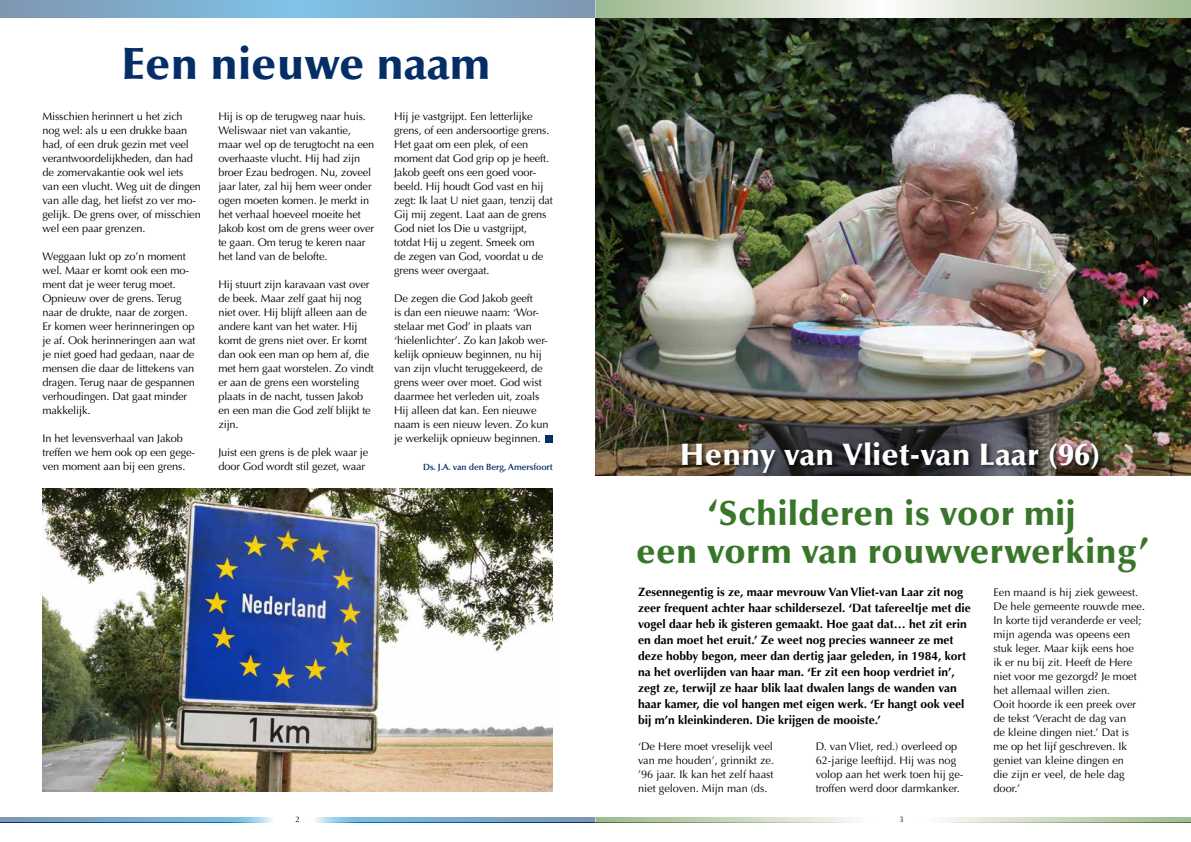
<style>
.page{position:relative;width:1191px;height:842px;background:#fff}
.page>*{position:absolute;margin:0;border:0;box-sizing:border-box;transform-origin:0 0}
.t1{font:900 45px "Optima LT Std";letter-spacing:.01em;color:#042e65}
.t2{font:900 34.8px/38.3px "Optima LT Std";letter-spacing:.015em;color:#387629;text-align:center}
.t3{font:900 30.8px "Optima LT Std";letter-spacing:.015em;color:#fff}
.t4{font:700 12px/16px "Optima";color:#000}
.t5{font:11px/14px "Optima LT Std";letter-spacing:-.01em;color:#000}
.t6{font:600 9px "Optima LT Std";letter-spacing:-.01em;color:#042e65}
.t7{font:8px "Optima LT Std";color:#000}
</style>
<div class="page">
<img style="left:596px;top:18px;width:595px;height:458px">
<img style="left:43px;top:488px;width:510px;height:303px">
<div style="left:679px;top:439px;width:426px;height:40px;background:#000;opacity:.75"></div>
<svg style="left:1143px;top:296px;width:5px;height:10px"></svg>
<div style="left:546px;top:435px;width:7px;height:7px;background:#042e65"></div>
<svg style="left:0;top:0;width:595px;height:18px"></svg>
<svg style="left:595px;top:0;width:596px;height:18px"></svg>
<svg style="left:0;top:817px;width:272px;height:5px"></svg>
<svg style="left:315px;top:817px;width:280px;height:5px"></svg>
<svg style="left:595px;top:817px;width:259px;height:5px"></svg>
<svg style="left:942px;top:817px;width:249px;height:5px"></svg>
<h1 class="t1" style="left:122px;top:37px;width:369px">Een nieuwe naam</h1>
<p class="t5" style="left:43px;top:109px;width:160px">Misschien herinnert u het zich nog wel: als u een drukke baan had, of een druk gezin met veel verantwoordelijkheden, dan had de zomervakantie ook wel iets van een vlucht. Weg uit de dingen van alle dag, het liefst zo ver mo&shy;gelijk. De grens over, of misschien wel een paar grenzen.</p>
<p class="t5" style="left:43px;top:249px;width:154px">Weggaan lukt op zo’n moment wel. Maar er komt ook een mo&shy;ment dat je weer terug moet.<br>Opnieuw over de grens. Terug naar de drukte, naar de zorgen.<br>Er komen weer herinneringen op je af. Ook herinneringen aan wat je niet goed had gedaan, naar de mensen die daar de littekens van dragen. Terug naar de gespannen verhoudingen. Dat gaat minder makkelijk.</p>
<p class="t5" style="left:43px;top:431px;width:154px">In het levensverhaal van Jakob treffen we hem ook op een gege&shy;ven moment aan bij een grens.</p>
<p class="t5" style="left:218px;top:109px;width:157px">Hij is op de terugweg naar huis.<br>Weliswaar niet van vakantie, maar wel op de terugtocht na een overhaaste vlucht. Hij had zijn broer Ezau bedrogen. Nu, zoveel jaar later, zal hij hem weer onder ogen moeten komen. Je merkt in het verhaal hoeveel moeite het<br>Jakob kost om de grens weer over te gaan. Om terug te keren naar het land van de belofte.</p>
<p class="t5" style="left:218px;top:278px;width:157px">Hij stuurt zijn karavaan vast over de beek. Maar zelf gaat hij nog niet over. Hij blijft alleen aan de andere kant van het water. Hij komt de grens niet over. Er komt dan ook een man op hem af, die met hem gaat worstelen. Zo vindt er aan de grens een worsteling plaats in de nacht, tussen Jakob en een man die God zelf blijkt te zijn.</p>
<p class="t5" style="left:218px;top:446px;width:152px">Juist een grens is de plek waar je door God wordt stil gezet, waar</p>
<p class="t5" style="left:394px;top:110px;width:160px">Hij je vastgrijpt. Een letterlijke grens, of een andersoortige grens.<br>Het gaat om een plek, of een moment dat God grip op je heeft.<br>Jakob geeft ons een goed voor&shy;beeld. Hij houdt God vast en hij zegt: Ik laat U niet gaan, tenzij dat<br>Gij mij zegent. Laat aan de grens<br>God niet los Die u vastgrijpt, totdat Hij u zegent. Smeek om<br>de zegen van God, voordat u de grens weer overgaat.</p>
<p class="t5" style="left:394px;top:292px;width:156px">De zegen die God Jakob geeft<br>is dan een nieuwe naam: ‘Wor&shy;stelaar met God’ in plaats van ‘hielenlichter’. Zo kan Jakob wer&shy;kelijk opnieuw beginnen, nu hij van zijn vlucht teruggekeerd, de grens weer over moet. God wist daarmee het verleden uit, zoals<br>Hij alleen dat kan. Een nieuwe naam is een nieuw leven. Zo kun je werkelijk opnieuw beginnen.</p>
<p class="t6" style="left:423px;top:462px;width:131px">Ds. J.A. van den Berg, Amersfoort</p>
<h3 class="t3" style="left:680px;top:436px;width:422px">Henny van Vliet-van Laar (96)</h3>
<h2 class="t2" style="left:636px;top:495px;width:514px">‘Schilderen is voor mij<br>een vorm van rouwverwerking’</h2>
<p class="t4" style="left:638px;top:584px;width:334px">Zesennegentig is ze, maar mevrouw Van Vliet-van Laar zit nog zeer frequent achter haar schildersezel. ‘Dat tafereeltje met die vogel daar heb ik gisteren gemaakt. Hoe gaat dat… het zit erin en dan moet het eruit.’ Ze weet nog precies wanneer ze met deze hobby begon, meer dan dertig jaar geleden, in 1984, kort na het overlijden van haar man. ‘Er zit een hoop verdriet in’, zegt ze, terwijl ze haar blik laat dwalen langs de wanden van haar kamer, die vol hangen met eigen werk. ‘Er hangt ook veel bij m’n kleinkinderen. Die krijgen de mooiste.’</p>
<p class="t5" style="left:638px;top:739px;width:138px;text-align:justify">‘De Here moet vreselijk veel van me houden’, grinnikt ze. ’96 jaar. Ik kan het zelf haast niet geloven. Mijn man (ds.</p>
<p class="t5" style="left:815px;top:739px;width:149px">D. van Vliet, red.) overleed op<br>62-jarige leeftijd. Hij was nog volop aan het werk toen hij ge&shy;troffen werd door darmkanker.</p>
<p class="t5" style="left:993px;top:585px;width:153px">Een maand is hij ziek geweest.<br>De hele gemeente rouwde mee.<br>In korte tijd veranderde er veel; mijn agenda was opeens een stuk leger. Maar kijk eens hoe ik er nu bij zit. Heeft de Here niet voor me gezorgd? Je moet het allemaal willen zien.<br>Ooit hoorde ik een preek over de tekst ‘Veracht de dag van<br>de kleine dingen niet.’ Dat is me op het lijf geschreven. Ik geniet van kleine dingen en<br>die zijn er veel, de hele dag door.’</p>
<p class="t7" style="left:295px;top:815px;width:6px">2</p>
<p class="t7" style="left:899px;top:815px;width:6px">3</p>
</div>
